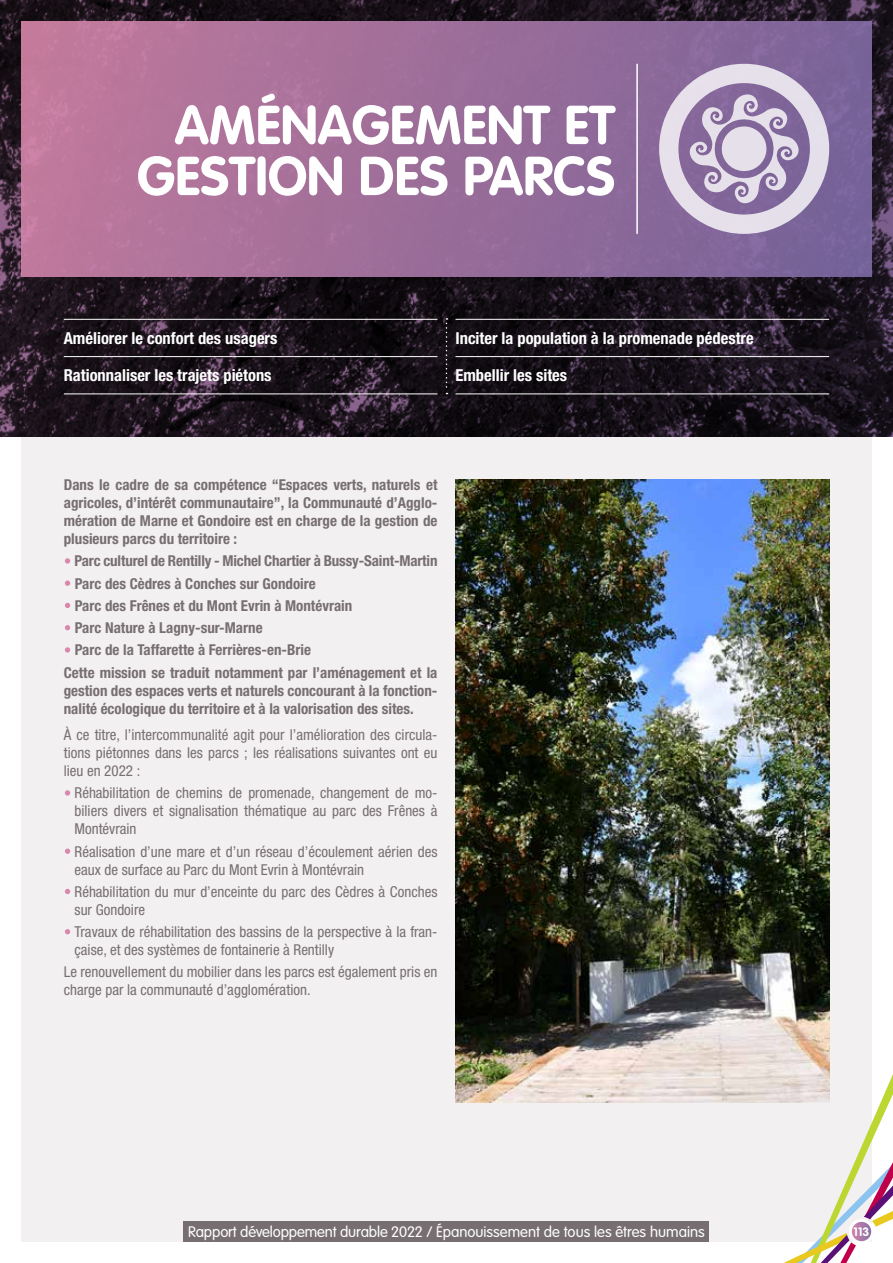
<style>
.page{position:relative;width:893px;height:1263px;background:#fff}
.page>*{position:absolute;margin:0;border:0;box-sizing:border-box;transform-origin:0 0}
.t1{font:700 54px/51px "VAG Rounded Std";color:#fff;text-align:right}
.t2{font:700 condensed 16.5px "Helvetica Neue LT Std";color:#fff}
.t3{font:condensed 15px/18px "Helvetica Neue LT Std";color:#776e72}
.t4{font:700 condensed 15px/18px "Helvetica Neue LT Std";color:#776e72}
.t5{font:300 15px "VAG Rounded Std";color:#fff}
.t6{font:700 12px "VAG Rounded Std";color:#fff}
.s1{color:#fff}
.s2{font-weight:700;color:#fff}
</style>
<div class="page">
<div style="left:21px;top:21px;width:851px;height:1221px;background:#f2f0f1"></div>
<img style="left:0;top:0;width:893px;height:437px">
<div style="left:21px;top:21px;width:851px;height:255px;background:linear-gradient(to right,#c1799c,#766299)"></div>
<hr style="left:64px;top:319px;width:373px;height:1px;background:#fff">
<hr style="left:64px;top:356px;width:373px;height:1px;background:#fff">
<hr style="left:64px;top:393px;width:373px;height:1px;background:#fff">
<hr style="left:455px;top:319px;width:374px;height:1px;background:#fff">
<hr style="left:455px;top:356px;width:374px;height:1px;background:#fff">
<hr style="left:455px;top:393px;width:374px;height:1px;background:#fff">
<svg style="left:446px;top:318px;width:1px;height:76px"></svg>
<div style="left:184px;top:1222px;width:525px;height:20px;background:#776e72"></div>
<hr style="left:636px;top:64px;width:2px;height:170px;background:#fff">
<svg style="left:659px;top:64px;width:170px;height:170px"></svg>
<svg style="left:739px;top:1024px;width:154px;height:239px"></svg>
<svg style="left:850px;top:1220px;width:23px;height:23px"></svg>
<div style="left:849px;top:1219px;width:25px;height:25px;border:3px solid #fff;border-radius:50%"></div>
<img style="left:455px;top:479px;width:374px;height:623px">
<h1 class="t1" style="left:137px;top:102px;width:479px">AMÉNAGEMENT ET<br>GESTION DES PARCS</h1>
<p class="t2" style="left:64px;top:328px;width:215px">Améliorer le confort des usagers</p>
<p class="t2" style="left:64px;top:365px;width:209px">Rationnaliser les trajets piétons</p>
<p class="t2" style="left:455px;top:328px;width:300px">Inciter la population à la promenade pédestre</p>
<p class="t2" style="left:455px;top:365px;width:113px">Embellir les sites</p>
<p class="t4" style="left:64px;top:475px;width:375px;text-align:justify">Dans le cadre de sa compétence “Espaces verts, naturels et agricoles, d’intérêt communautaire”, la Communauté d’Agglo&shy;mération de Marne et Gondoire est en charge de la gestion de plusieurs parcs du territoire :</p>
<p class="t4" style="left:64px;top:552px;width:375px"><span class="s1">•</span> Parc culturel de Rentilly - Michel Chartier à Bussy-Saint-Martin</p>
<p class="t4" style="left:64px;top:574px;width:253px"><span class="s1">•</span> Parc des Cèdres à Conches sur Gondoire</p>
<p class="t4" style="left:64px;top:596px;width:290px"><span class="s1">•</span> Parc des Frênes et du Mont Evrin à Montévrain</p>
<p class="t4" style="left:64px;top:618px;width:200px"><span class="s1">•</span> Parc Nature à Lagny-sur-Marne</p>
<p class="t4" style="left:64px;top:639px;width:375px;line-height:22.2px"><span class="s1">•</span> Parc de la Taffarette à Ferrières-en-Brie<br>Cette mission se traduit notamment par l’aménagement et la</p>
<p class="t4" style="left:64px;top:681px;width:375px">gestion des espaces verts et naturels concourant à la fonction&shy;nalité écologique du territoire et à la valorisation des sites.</p>
<p class="t3" style="left:64px;top:726px;width:375px;text-align:justify">À ce titre, l’intercommunalité agit pour l’amélioration des circula&shy;tions piétonnes dans les parcs ; les réalisations suivantes ont eu lieu en 2022 :</p>
<p class="t3" style="left:75px;top:784px;width:364px;text-align:justify;text-indent:-11px"><span class="s2">•</span> Réhabilitation de chemins de promenade, changement de mo&shy;biliers divers et signalisation thématique au parc des Frênes à Montévrain</p>
<p class="t3" style="left:75px;top:842px;width:364px;text-indent:-11px"><span class="s2">•</span> Réalisation d’une mare et d’un réseau d’écoulement aérien des eaux de surface au Parc du Mont Evrin à Montévrain</p>
<p class="t3" style="left:75px;top:882px;width:364px;text-indent:-11px"><span class="s2">•</span> Réhabilitation du mur d’enceinte du parc des Cèdres à Conches sur Gondoire</p>
<p class="t3" style="left:75px;top:923px;width:364px;text-indent:-11px"><span class="s2">•</span> Travaux de réhabilitation des bassins de la perspective à la fran&shy;çaise, et des systèmes de fontainerie à Rentilly</p>
<p class="t3" style="left:64px;top:963px;width:375px">Le renouvellement du mobilier dans les parcs est également pris en charge par la communauté d’agglomération.</p>
<p class="t5" style="left:188px;top:1223px;width:518px">Rapport développement durable 2022 / Épanouissement de tous les êtres humains</p>
<p class="t6" style="left:854px;top:1224px;width:17px">113</p>
</div>
